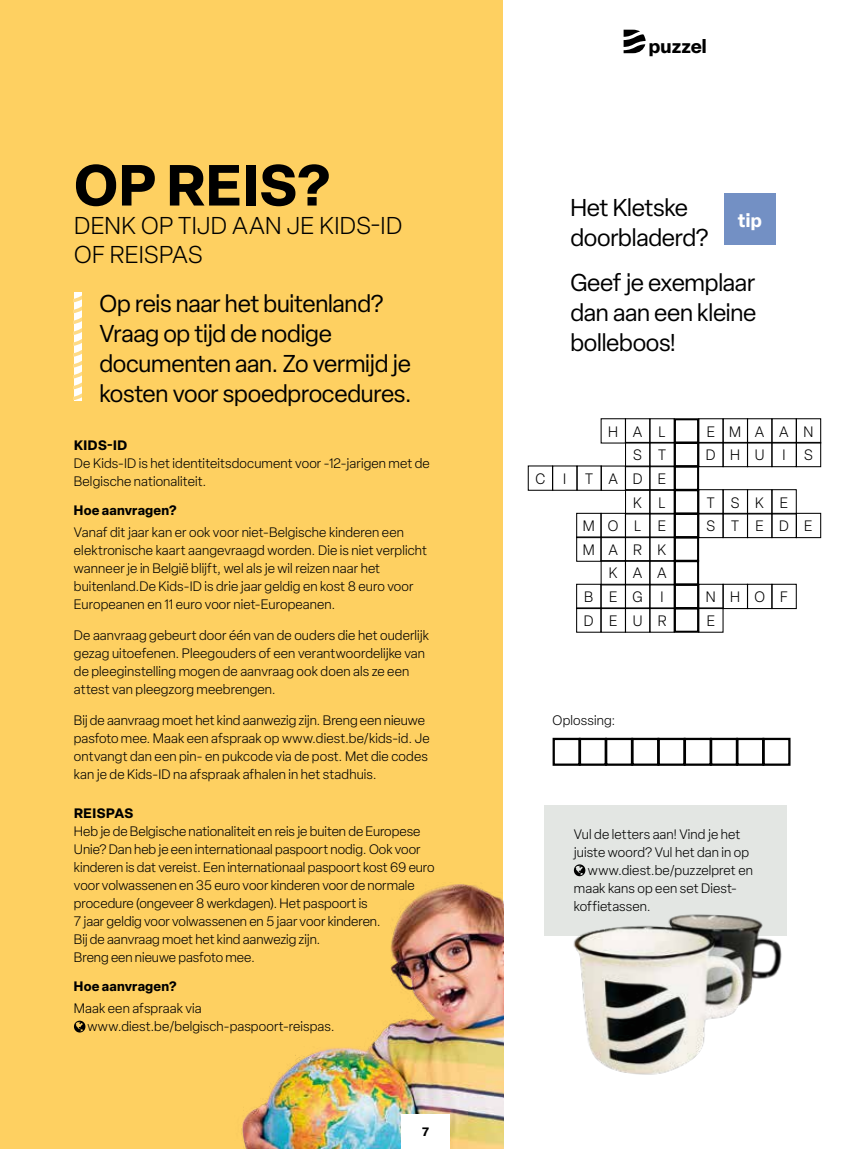
<style>
.page{position:relative;width:851px;height:1149px;background:#fff}
.page>*{position:absolute;margin:0;border:0;box-sizing:border-box;transform-origin:0 0}
.t1{font:700 57px "Elza";letter-spacing:.025em;color:#000}
.t2{font:24px/30px "Elza";letter-spacing:-.01em;color:#000}
.t3{font:300 24px "Elza";letter-spacing:.02em;color:#000}
.t4{font:700 18.9px "Elza";letter-spacing:.005em;color:#000}
.t5{font:700 18.6px "Elza";color:#fff}
.t6{font:300 14.85px/23.7px "Elza";letter-spacing:1.06em;color:#000;text-align:right}
.t7{font:300 13.5px/18px "Elza";letter-spacing:.005em;color:#000}
.t8{font:700 13.5px "Elza";letter-spacing:.015em;color:#000}
.t9{font:700 13.5px "Elza";letter-spacing:.04em;color:#000}
.t10{font:700 12px "Elza";color:#000}
</style>
<div class="page">
<div style="left:0;top:0;width:502px;height:1148px;background:#fed061"></div>
<img style="left:241px;top:855px;width:262px;height:293px">
<div style="left:544px;top:804px;width:242px;height:131px;background:#e3e6e3"></div>
<svg style="left:573px;top:864px;width:12px;height:12px"></svg>
<div style="left:724px;top:193px;width:51px;height:51px;background:#7390c4"></div>
<svg style="left:74px;top:292px;width:8px;height:108px"></svg>
<svg style="left:74px;top:1020px;width:11px;height:12px"></svg>
<img style="left:548px;top:902px;width:239px;height:173px">
<div style="left:401px;top:1114px;width:49px;height:34px;background:#fff"></div>
<svg style="left:623px;top:30px;width:22px;height:23px"></svg>
<div style="left:747px;top:418px;width:25px;height:25px;border:1px solid #000"></div>
<div style="left:625px;top:418px;width:25px;height:25px;border:1px solid #000"></div>
<div style="left:722px;top:418px;width:25px;height:25px;border:1px solid #000"></div>
<div style="left:673px;top:418px;width:26px;height:25px;border:2px solid #000"></div>
<div style="left:771px;top:418px;width:25px;height:25px;border:1px solid #000"></div>
<div style="left:795px;top:418px;width:26px;height:25px;border:1px solid #000"></div>
<div style="left:698px;top:442px;width:25px;height:25px;border:1px solid #000"></div>
<div style="left:649px;top:442px;width:25px;height:25px;border:1px solid #000"></div>
<div style="left:747px;top:442px;width:25px;height:25px;border:1px solid #000"></div>
<div style="left:625px;top:442px;width:25px;height:25px;border:1px solid #000"></div>
<div style="left:722px;top:442px;width:25px;height:25px;border:1px solid #000"></div>
<div style="left:673px;top:442px;width:26px;height:25px;border:2px solid #000"></div>
<div style="left:771px;top:442px;width:25px;height:25px;border:1px solid #000"></div>
<div style="left:795px;top:442px;width:26px;height:25px;border:1px solid #000"></div>
<div style="left:600px;top:465px;width:25px;height:25px;border:1px solid #000"></div>
<div style="left:649px;top:465px;width:25px;height:25px;border:1px solid #000"></div>
<div style="left:625px;top:465px;width:25px;height:25px;border:1px solid #000"></div>
<div style="left:673px;top:465px;width:26px;height:25px;border:2px solid #000"></div>
<div style="left:698px;top:489px;width:25px;height:25px;border:1px solid #000"></div>
<div style="left:649px;top:489px;width:25px;height:25px;border:1px solid #000"></div>
<div style="left:747px;top:489px;width:25px;height:25px;border:1px solid #000"></div>
<div style="left:625px;top:489px;width:25px;height:25px;border:1px solid #000"></div>
<div style="left:722px;top:489px;width:25px;height:25px;border:1px solid #000"></div>
<div style="left:673px;top:489px;width:26px;height:25px;border:2px solid #000"></div>
<div style="left:771px;top:489px;width:25px;height:25px;border:1px solid #000"></div>
<div style="left:600px;top:512px;width:25px;height:26px;border:1px solid #000"></div>
<div style="left:576px;top:512px;width:25px;height:26px;border:1px solid #000"></div>
<div style="left:576px;top:583px;width:25px;height:26px;border:1px solid #000"></div>
<div style="left:576px;top:536px;width:25px;height:25px;border:1px solid #000"></div>
<div style="left:576px;top:607px;width:25px;height:25px;border:1px solid #000"></div>
<div style="left:698px;top:512px;width:25px;height:26px;border:1px solid #000"></div>
<div style="left:649px;top:512px;width:25px;height:26px;border:1px solid #000"></div>
<div style="left:747px;top:512px;width:25px;height:26px;border:1px solid #000"></div>
<div style="left:625px;top:512px;width:25px;height:26px;border:1px solid #000"></div>
<div style="left:722px;top:512px;width:25px;height:26px;border:1px solid #000"></div>
<div style="left:673px;top:512px;width:26px;height:26px;border:2px solid #000"></div>
<div style="left:771px;top:512px;width:25px;height:26px;border:1px solid #000"></div>
<div style="left:795px;top:512px;width:26px;height:26px;border:1px solid #000"></div>
<div style="left:600px;top:536px;width:25px;height:25px;border:1px solid #000"></div>
<div style="left:649px;top:536px;width:25px;height:25px;border:1px solid #000"></div>
<div style="left:625px;top:536px;width:25px;height:25px;border:1px solid #000"></div>
<div style="left:673px;top:536px;width:26px;height:25px;border:2px solid #000"></div>
<div style="left:600px;top:560px;width:25px;height:25px;border:1px solid #000"></div>
<div style="left:649px;top:560px;width:25px;height:25px;border:1px solid #000"></div>
<div style="left:625px;top:560px;width:25px;height:25px;border:1px solid #000"></div>
<div style="left:673px;top:560px;width:26px;height:25px;border:2px solid #000"></div>
<div style="left:600px;top:583px;width:25px;height:26px;border:1px solid #000"></div>
<div style="left:698px;top:583px;width:25px;height:26px;border:1px solid #000"></div>
<div style="left:649px;top:583px;width:25px;height:26px;border:1px solid #000"></div>
<div style="left:747px;top:583px;width:25px;height:26px;border:1px solid #000"></div>
<div style="left:625px;top:583px;width:25px;height:26px;border:1px solid #000"></div>
<div style="left:722px;top:583px;width:25px;height:26px;border:1px solid #000"></div>
<div style="left:673px;top:583px;width:26px;height:26px;border:2px solid #000"></div>
<div style="left:771px;top:583px;width:25px;height:26px;border:1px solid #000"></div>
<div style="left:600px;top:607px;width:25px;height:25px;border:1px solid #000"></div>
<div style="left:698px;top:607px;width:25px;height:25px;border:1px solid #000"></div>
<div style="left:649px;top:607px;width:25px;height:25px;border:1px solid #000"></div>
<div style="left:625px;top:607px;width:25px;height:25px;border:1px solid #000"></div>
<div style="left:673px;top:607px;width:26px;height:25px;border:2px solid #000"></div>
<div style="left:552px;top:737px;width:28px;height:28px;border:2px solid #000"></div>
<div style="left:578px;top:737px;width:28px;height:28px;border:2px solid #000"></div>
<div style="left:605px;top:737px;width:28px;height:28px;border:2px solid #000"></div>
<div style="left:631px;top:737px;width:28px;height:28px;border:2px solid #000"></div>
<div style="left:657px;top:737px;width:28px;height:28px;border:2px solid #000"></div>
<div style="left:683px;top:737px;width:28px;height:28px;border:2px solid #000"></div>
<div style="left:709px;top:737px;width:29px;height:28px;border:2px solid #000"></div>
<div style="left:736px;top:737px;width:28px;height:28px;border:2px solid #000"></div>
<div style="left:762px;top:737px;width:28px;height:28px;border:2px solid #000"></div>
<h1 class="t1" style="left:74px;top:144px;width:257px">OP REIS?</h1>
<h2 class="t3" style="left:74px;top:210px;width:329px">DENK OP TIJD AAN JE KIDS-ID</h2>
<h2 class="t3" style="left:74px;top:239px;width:130px">OF REISPAS</h2>
<h2 class="t2" style="left:99px;top:288px;width:314px">Op reis naar het buitenland?<br>Vraag op tijd de nodige documenten aan. Zo vermijd je kosten voor spoedprocedures.</h2>
<p class="t8" style="left:74px;top:435px;width:55px">KIDS-ID</p>
<p class="t7" style="left:74px;top:454px;width:357px">De Kids-ID is het identiteitsdocument voor -12-jarigen met de<br>Belgische nationaliteit.</p>
<p class="t8" style="left:74px;top:500px;width:104px">Hoe aanvragen?</p>
<p class="t7" style="left:74px;top:523px;width:354px">Vanaf dit jaar kan er ook voor niet-Belgische kinderen een elektronische kaart aangevraagd worden. Die is niet verplicht wanneer je in België blijft, wel als je wil reizen naar het buitenland.De Kids-ID is drie jaar geldig en kost 8 euro voor Europeanen en 11 euro voor niet-Europeanen.</p>
<p class="t7" style="left:74px;top:626px;width:356px">De aanvraag gebeurt door één van de ouders die het ouderlijk gezag uitoefenen. Pleegouders of een verantwoordelijke van de pleeginstelling mogen de aanvraag ook doen als ze een attest van pleegzorg meebrengen.</p>
<p class="t7" style="left:74px;top:710px;width:357px">Bij de aanvraag moet het kind aanwezig zijn. Breng een nieuwe pasfoto mee. Maak een afspraak op www.diest.be/kids-id. Je ontvangt dan een pin- en pukcode via de post. Met die codes kan je de Kids-ID na afspraak afhalen in het stadhuis.</p>
<p class="t9" style="left:74px;top:803px;width:61px">REISPAS</p>
<p class="t7" style="left:74px;top:822px;width:362px">Heb je de Belgische nationaliteit en reis je buiten de Europese Unie? Dan heb je een internationaal paspoort nodig. Ook voor kinderen is dat vereist. Een internationaal paspoort kost 69 euro voor volwassenen en 35 euro voor kinderen voor de normale procedure (ongeveer 8 werkdagen). Het paspoort is<br>7 jaar geldig voor volwassenen en 5 jaar voor kinderen.<br>Bij de aanvraag moet het kind aanwezig zijn.<br>Breng een nieuwe pasfoto mee.</p>
<p class="t8" style="left:74px;top:976px;width:104px">Hoe aanvragen?</p>
<p class="t7" style="left:87px;top:999px;width:249px;text-indent:-14px">Maak een afspraak via www.diest.be/belgisch-paspoort-reispas.</p>
<p class="t10" style="left:422px;top:1122px;width:8px">7</p>
<h3 class="t4" style="left:648px;top:33px;width:59px">puzzel</h3>
<h2 class="t2" style="left:570px;top:193px;width:140px">Het Kletske doorbladerd?</h2>
<h2 class="t2" style="left:570px;top:267px;width:187px;text-align:justify">Geef je exemplaar dan aan een kleine bolleboos!</h2>
<h3 class="t5" style="left:737px;top:206px;width:26px">tip</h3>
<p class="t6" style="left:608px;top:419px;width:59px">HAL</p>
<p class="t6" style="left:706px;top:419px;width:108px">EMAAN</p>
<p class="t6" style="left:633px;top:443px;width:34px">S T</p>
<p class="t6" style="left:705px;top:443px;width:108px">DHU I S</p>
<p class="t6" style="left:535px;top:466px;width:32px">C I</p>
<p class="t6" style="left:585px;top:466px;width:82px">TADE<br>K L</p>
<p class="t6" style="left:706px;top:490px;width:83px">TSKE</p>
<p class="t6" style="left:582px;top:514px;width:37px">M O</p>
<p class="t6" style="left:634px;top:514px;width:34px">L E</p>
<p class="t6" style="left:706px;top:514px;width:108px">STEDE</p>
<p class="t6" style="left:608px;top:537px;width:60px;text-align:justify">ARK KAA EGI</p>
<p class="t6" style="left:582px;top:537px;width:13px">M</p>
<p class="t6" style="left:705px;top:584px;width:83px">NHOF</p>
<p class="t6" style="left:584px;top:584px;width:11px">B</p>
<p class="t6" style="left:583px;top:608px;width:11px">D</p>
<p class="t6" style="left:609px;top:608px;width:59px">EUR</p>
<p class="t6" style="left:706px;top:608px;width:10px">E</p>
<p class="t7" style="left:552px;top:711px;width:64px">Oplossing:</p>
<p class="t7" style="left:573px;top:825px;width:168px">Vul de letters aan! Vind je het</p>
<p class="t7" style="left:573px;top:843px;width:177px">juiste woord? Vul het dan in op</p>
<p class="t7" style="left:588px;top:861px;width:166px">www.diest.be/puzzelpret en</p>
<p class="t7" style="left:573px;top:879px;width:165px">maak kans op een set Diest-</p>
<p class="t7" style="left:573px;top:897px;width:78px">koffietassen.</p>
</div>
